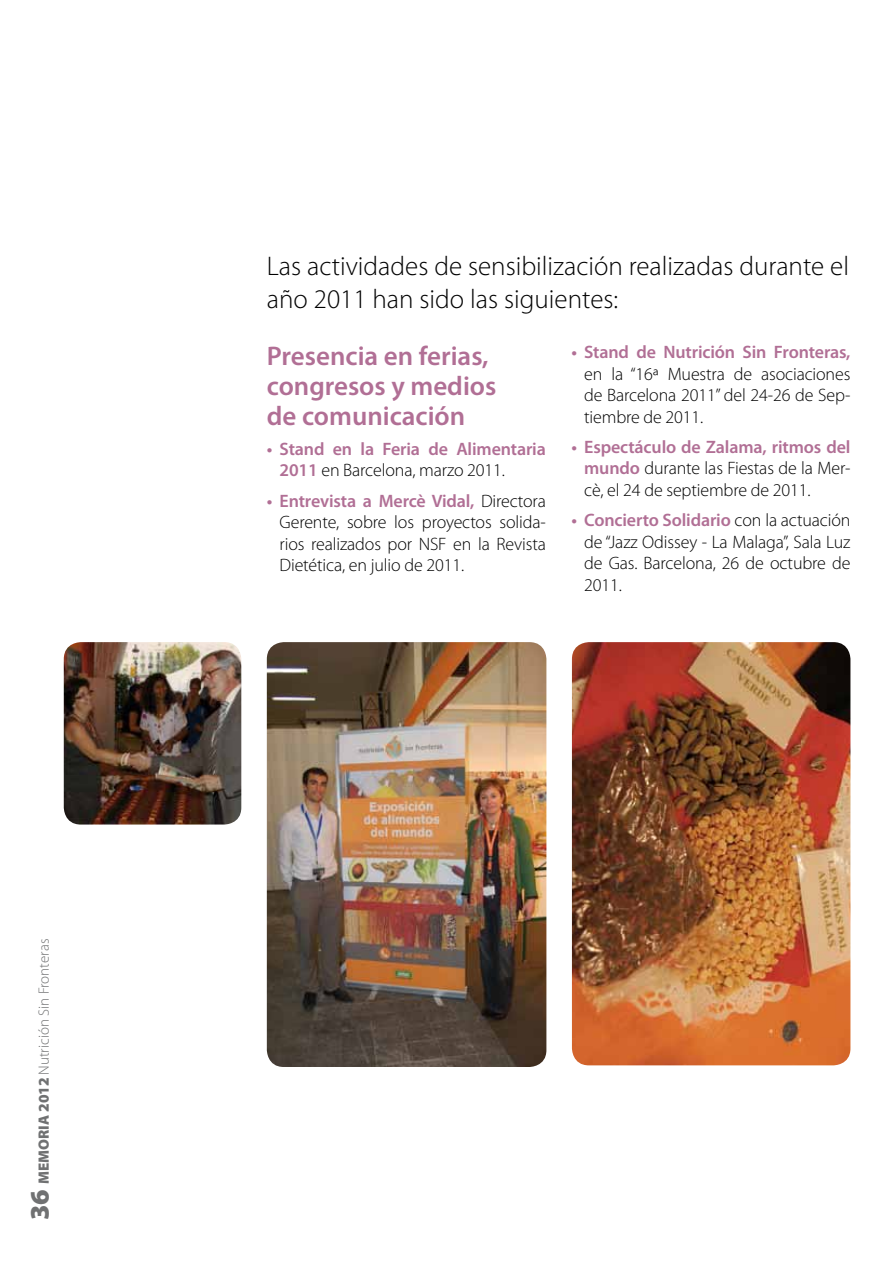
<style>
.page{position:relative;width:893px;height:1263px;background:#fff}
.page>*{position:absolute;margin:0;border:0;box-sizing:border-box;transform-origin:0 0}
.t1{font:300 27px/32.4px "Myriad Pro";color:#000}
.t2{font:600 27px/30px "Myriad Pro";color:#b16f95}
.t3{font:300 18px/21.6px "Myriad Pro";letter-spacing:-.01em;color:#000;text-align:justify}
.t4{font:600 18px/21.6px "Myriad Pro";letter-spacing:-.01em;color:#b16f95}
.t5{font:300 15px "Myriad Pro";color:#707172}
.s1{font-weight:900;font-size:27px}
.s2{font-weight:900}
.s3{font-weight:300;color:#000}
.s4{font-weight:600;color:#b16f95}
</style>
<div class="page">
<img style="left:267px;top:642px;width:279px;height:425px">
<img style="left:572px;top:642px;width:278px;height:423px">
<img style="left:64px;top:642px;width:177px;height:182px">
<p class="t5" style="left:35px;top:1220px;width:283px;rotate:-90deg"><span class="s1">36</span> <span class="s2">MEMORIA 2012</span> Nutrición Sin Fronteras</p>
<h1 class="t1" style="left:267px;top:250px;width:584px">Las actividades de sensibilización realizadas durante el año 2011 han sido las siguientes:</h1>
<h1 class="t2" style="left:267px;top:340px;width:231px">Presencia en ferias, congresos y medios de comunicación</h1>
<p class="t4" style="left:280px;top:437px;width:268px;text-indent:-13px">• Stand en la Feria de Alimentaria<br>2011 <span class="s3">en Barcelona, marzo 2011.</span></p>
<p class="t3" style="left:280px;top:489px;width:268px;text-indent:-13px"><span class="s4">• Entrevista a Mercè Vidal,</span> Directora Gerente, sobre los proyectos solida&shy;rios realizados por NSF en la Revista Dietética, en julio de 2011.</p>
<p class="t4" style="left:571px;top:341px;width:281px">• Stand de Nutrición Sin Fronteras,</p>
<p class="t3" style="left:584px;top:363px;width:268px">en la “16ª Muestra de asociaciones de Barcelona 2011” del 24-26 de Sep&shy;tiembre de 2011.</p>
<p class="t3" style="left:584px;top:436px;width:268px;text-indent:-13px"><span class="s4">• Espectáculo de Zalama, ritmos del mundo</span> durante las Fiestas de la Mer&shy;cè, el 24 de septiembre de 2011.</p>
<p class="t3" style="left:584px;top:509px;width:268px;text-indent:-13px"><span class="s4">• Concierto Solidario</span> con la actuación de “Jazz Odissey - La Malaga”, Sala Luz de Gas. Barcelona, 26 de octubre de 2011.</p>
</div>
